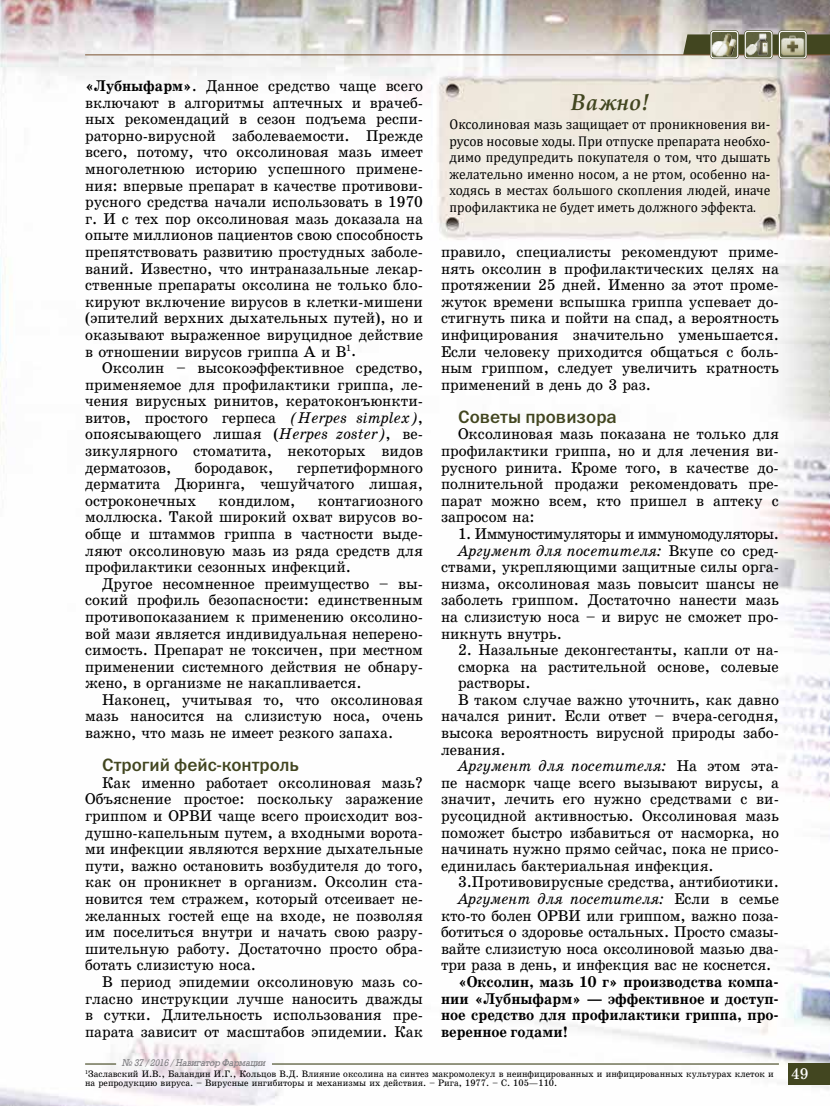
<style>
.page{position:relative;width:830px;height:1106px;background:#fff}
.page>*{position:absolute;margin:0;border:0;box-sizing:border-box;transform-origin:0 0}
.t1{font:italic 700 22.05px "Palladium C";color:#424620;scale:.95 1}
.t2{font:18px "Franklin Gothic Medium C";color:#424620}
.t3{font:15.75px/16.6px "School Book C";color:#000;text-align:justify;scale:.95 1}
.t4{font:700 15.75px/16.6px "School Book C";color:#000;text-align:justify;scale:.95 1}
.t5{font:italic 15.75px "School Book C";color:#000;scale:.95 1}
.t6{font:15.75px "School Book C";letter-spacing:-.04em;color:#000;scale:.95 1}
.t7{font:15.75px "School Book C";color:#fff;scale:.95 1}
.t8{font:14.1px/16.5px "Cambria";color:#000;text-align:justify;scale:.95 1}
.t9{font:9.45px/9px "School Book C";color:#000;scale:.95 1}
.t10{font:italic 9.45px "Rodeo";letter-spacing:-.01em;color:#818084;scale:.95 1}
.s1{font-weight:700}
.s2{font-style:italic}
.s3{font-style:normal}
</style>
<div class="page">
<img style="left:0;top:0;width:829px;height:1106px">
<svg style="left:709px;top:30px;width:29px;height:29px"></svg>
<svg style="left:743px;top:30px;width:29px;height:29px"></svg>
<svg style="left:778px;top:30px;width:28px;height:29px"></svg>
<svg style="left:682px;top:34px;width:147px;height:20px"></svg>
<div style="left:787px;top:1063px;width:42px;height:21px;background:#424620"></div>
<hr style="left:85px;top:1063px;width:31px;height:1px;background:#424620">
<hr style="left:85px;top:54px;width:744px;height:1px;background:#7a5230">
<img style="left:710px;top:31px;width:27px;height:27px">
<div style="left:710px;top:31px;width:27px;height:27px;border:1px solid #fff;border-radius:3px"></div>
<img style="left:746px;top:33px;width:24px;height:23px">
<div style="left:744px;top:31px;width:28px;height:27px;border:1px solid #fff;border-radius:3px"></div>
<div style="left:779px;top:31px;width:26px;height:27px;background:#5f623e;border-radius:3px"></div>
<img style="left:781px;top:35px;width:23px;height:21px">
<div style="left:778px;top:31px;width:28px;height:27px;border:1px solid #fff;border-radius:3px"></div>
<hr style="left:272px;top:1063px;width:506px;height:1px;background:#424620">
<p class="t3" style="left:85px;top:78px;width:357px"><span class="s1">«Лубныфарм»</span>. Данное средство чаще всего включают в алгоритмы аптечных и врачеб&shy;ных рекомендаций в сезон подъема респи&shy;раторно-вирусной заболеваемости. Прежде всего, потому, что оксолиновая мазь имеет многолетнюю историю успешного примене&shy;ния: впервые препарат в качестве противови&shy;русного средства начали использовать в 1970 г. И с тех пор оксолиновая мазь доказала на опыте миллионов пациентов свою способность препятствовать развитию простудных заболе&shy;ваний. Известно, что интраназальные лекар&shy;ственные препараты оксолина не только бло&shy;кируют включение вирусов в клетки-мишени (эпителий верхних дыхательных путей), но и оказывают выраженное вируцидное действие в отношении вирусов гриппа А и В<sup>1</sup>.</p>
<p class="t3" style="left:85px;top:359px;width:357px;text-indent:17px">Оксолин — высокоэффективное средство, применяемое для профилактики гриппа, ле&shy;чения вирусных ринитов, кератоконъюнкти&shy;витов, простого герпеса <span class="s2">(Herpes simplex)</span>, опоясывающего лишая (<span class="s2">Herpes zoster)</span>, ве&shy;зикулярного стоматита, некоторых видов дерматозов,</p>
<h1 class="t1" style="left:570px;top:89px;width:84px">Важно!</h1>
<p class="t8" style="left:449px;top:116px;width:339px">Оксолиновая мазь защищает от проникновения ви&shy;русов носовые ходы. При отпуске препарата необхо&shy;димо предупредить покупателя о том, что дышать желательно именно носом, а не ртом, особенно на&shy;ходясь в местах большого скопления людей, иначе профилактика не будет иметь должного эффекта.</p>
<p class="t3" style="left:441px;top:243px;width:357px">правило, специалисты рекомендуют приме&shy;нять оксолин в профилактических целях на протяжении 25 дней. Именно за этот проме&shy;жуток времени вспышка гриппа успевает до&shy;стигнуть пика и пойти на спад, а вероятность инфицирования значительно уменьшается.<br>Если человеку приходится общаться с боль&shy;ным гриппом, следует увеличить кратность применений в день до 3 раз.</p>
<p class="t2" style="left:458px;top:407px;width:160px">Советы провизора</p>
<p class="t3" style="left:441px;top:426px;width:357px;text-indent:17px">Оксолиновая мазь показана не только для профилактики гриппа, но и для лечения ви&shy;русного ринита. Кроме того, в качестве до&shy;полнительной продажи рекомендовать пре&shy;парат можно всем, кто пришел в аптеку с запросом на:</p>
<p class="t6" style="left:458px;top:525px;width:339px">1. Иммуностимуляторы и иммуномодуляторы.</p>
<p class="t5" style="left:458px;top:541px;width:339px">Аргумент для посетителя: <span class="s3">Вкупе со сред-</span></p>
<p class="t3" style="left:441px;top:558px;width:357px">ствами, укрепляющими защитные силы орга-</p>
<p class="t3" style="left:441px;top:575px;width:357px">низма, оксолиновая мазь повысит шансы не</p>
<p class="t3" style="left:441px;top:592px;width:357px">заболеть гриппом. Достаточно нанести мазь</p>
<p class="t3" style="left:441px;top:608px;width:357px">на слизистую носа — и вирус не сможет про-</p>
<p class="t3" style="left:441px;top:625px;width:129px">никнуть внутрь.</p>
<p class="t3" style="left:458px;top:641px;width:339px">2. Назальные деконгестанты, капли от на-</p>
<p class="t3" style="left:458px;top:658px;width:339px">сморка на растительной основе, солевые</p>
<p class="t3" style="left:458px;top:675px;width:78px">растворы.</p>
<p class="t3" style="left:458px;top:691px;width:339px">В таком случае важно уточнить, как давно</p>
<p class="t3" style="left:441px;top:708px;width:357px">начался ринит. Если ответ — вчера-сегодня,</p>
<p class="t3" style="left:441px;top:724px;width:357px">высока вероятность вирусной природы забо-</p>
<p class="t3" style="left:441px;top:741px;width:69px">левания.</p>
<p class="t5" style="left:458px;top:757px;width:339px">Аргумент для посетителя: <span class="s3">На этом эта-</span></p>
<p class="t3" style="left:441px;top:774px;width:357px">пе насморк чаще всего вызывают вирусы, а</p>
<p class="t3" style="left:441px;top:791px;width:357px">значит, лечить его нужно средствами с ви-</p>
<p class="t3" style="left:441px;top:807px;width:357px">русоцидной активностью. Оксолиновая мазь</p>
<p class="t3" style="left:441px;top:824px;width:357px">поможет быстро избавиться от насморка, но</p>
<p class="t3" style="left:441px;top:840px;width:357px">начинать нужно прямо сейчас, пока не присо-</p>
<p class="t3" style="left:441px;top:857px;width:288px">единилась бактериальная инфекция.</p>
<p class="t3" style="left:458px;top:874px;width:339px">3.Противовирусные средства, антибиотики.</p>
<p class="t5" style="left:458px;top:889px;width:339px">Аргумент для посетителя: <span class="s3">Если в семье</span></p>
<p class="t3" style="left:441px;top:907px;width:357px">кто-то болен ОРВИ или гриппом, важно поза-</p>
<p class="t3" style="left:441px;top:923px;width:357px">ботиться о здоровье остальных. Просто смазы-</p>
<p class="t3" style="left:441px;top:940px;width:357px">вайте слизистую носа оксолиновой мазью два-</p>
<p class="t3" style="left:441px;top:956px;width:349px">три раза в день, и инфекция вас не коснется.</p>
<p class="t4" style="left:441px;top:973px;width:357px;text-indent:17px">«Оксолин, мазь 10 г» производства компа&shy;нии «Лубныфарм» — эффективное и доступ&shy;ное средство для профилактики гриппа, про&shy;веренное годами!</p>
<p class="t9" style="left:85px;top:1069px;width:726px"><sup>1</sup>Заславский И.В., Баландин И.Г., Кольцов В.Д. Влияние оксолина на синтез макромолекул в неинфицированных и инфицированных культурах клеток и на репродукцию вируса. — Вирусные ингибиторы и механизмы их действия. — Рига, 1977. — С. 105–110.</p>
<p class="t3" style="left:195px;top:459px;width:84px">бородавок,</p>
<p class="t3" style="left:85px;top:459px;width:357px;text-indent:211px">герпетиформного дерматита Дюринга, чешуйчатого лишая, остроконечных</p>
<p class="t3" style="left:85px;top:492px;width:357px;text-indent:232px">контагиозного моллюска. Такой широкий охват вирусов во&shy;обще и штаммов гриппа в частности выде&shy;ляют оксолиновую мазь из ряда средств для профилактики сезонных инфекций.</p>
<p class="t3" style="left:85px;top:575px;width:357px;text-indent:17px">Другое несомненное преимущество — вы&shy;сокий профиль безопасности: единственным противопоказанием к применению оксолино&shy;вой мази является индивидуальная неперено&shy;симость. Препарат не токсичен, при местном применении системного действия не обнару&shy;жено, в организме не накапливается.</p>
<p class="t3" style="left:85px;top:691px;width:357px;text-indent:17px">Наконец, учитывая то, что оксолиновая мазь наносится на слизистую носа, очень важно, что мазь не имеет резкого запаха.</p>
<p class="t2" style="left:102px;top:755px;width:198px">Строгий фейс-контроль</p>
<p class="t3" style="left:85px;top:774px;width:357px;text-indent:17px">Как именно работает оксолиновая мазь?<br>Объяснение простое: поскольку заражение гриппом и ОРВИ чаще всего происходит воз&shy;душно-капельным путем, а входными ворота&shy;ми инфекции являются верхние дыхательные пути, важно остановить возбудителя до того, как он проникнет в организм. Оксолин ста&shy;новится тем стражем, который отсеивает не&shy;желанных гостей еще на входе, не позволяя им поселиться внутри и начать свою разру&shy;шительную работу. Достаточно просто обра&shy;ботать слизистую носа.</p>
<p class="t3" style="left:85px;top:973px;width:357px;text-indent:17px">В период эпидемии оксолиновую мазь со&shy;гласно инструкции лучше наносить дважды в сутки. Длительность использования пре&shy;парата зависит от масштабов эпидемии. Как</p>
<p class="t3" style="left:218px;top:492px;width:82px">кондилом,</p>
<p class="t10" style="left:122px;top:1057px;width:152px">№ 37 / 2016 / Навигатор Фармации</p>
<p class="t7" style="left:790px;top:1065px;width:20px">49</p>
</div>
